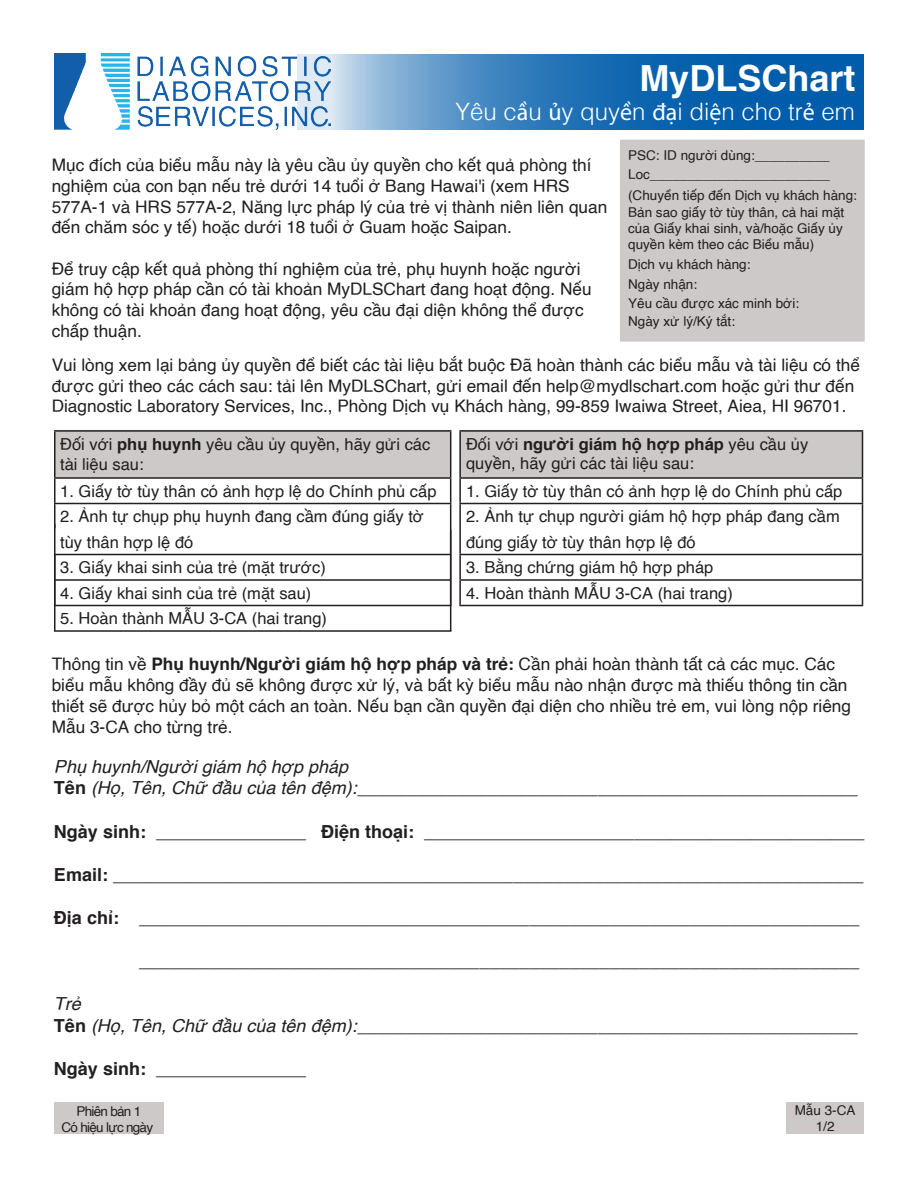
<style>
.page{position:relative;width:918px;height:1188px;background:#fff}
.page>*{position:absolute;margin:0;border:0;box-sizing:border-box;transform-origin:0 0}
.t1{font:700 36px "Helvetica";color:#fff}
.t2{font:300 24px "Helvetica";color:#fff}
.t3{font:700 18px/21.6px "Helvetica";color:#231f20}
.t4{font:italic 18px "Helvetica";color:#231f20}
.t5{font:17.25px/20.7px "Helvetica";color:#211e1e}
.t6{font:16.5px/19.8px "Helvetica";color:#211e1e}
.t7{font:13.5px/16.2px "Helvetica";color:#211e1e}
.t8{font:13.5px/16.2px "Helvetica";letter-spacing:-.055em;color:#231f20;text-align:center}
.s1{font-family:"Myriad Pro";font-weight:400}
.s2{font-weight:700}
.s3{font-weight:400;font-style:italic}
</style>
<div class="page">
<img style="left:54px;top:54px;width:277px;height:76px">
<svg style="left:298px;top:55px;width:566px;height:75px;background:#3980bd"></svg>
<div style="left:786px;top:1103px;width:78px;height:31px;background:#cdc9c8"></div>
<div style="left:55px;top:431px;width:396px;height:47px;background:#cdc9c8"></div>
<hr style="left:54px;top:430px;width:397px;height:2px;background:#231f20">
<hr style="left:54px;top:432px;width:2px;height:45px;background:#231f20">
<hr style="left:450px;top:432px;width:1px;height:45px;background:#231f20">
<hr style="left:54px;top:477px;width:397px;height:2px;background:#231f20">
<hr style="left:54px;top:479px;width:2px;height:24px;background:#231f20">
<svg style="left:450px;top:479px;width:1px;height:24px"></svg>
<hr style="left:54px;top:503px;width:397px;height:1px;background:#231f20">
<hr style="left:54px;top:504px;width:2px;height:24px;background:#231f20">
<hr style="left:450px;top:504px;width:1px;height:127px;background:#231f20">
<hr style="left:54px;top:524px;width:2px;height:107px;background:#231f20">
<hr style="left:54px;top:554px;width:397px;height:1px;background:#231f20">
<hr style="left:54px;top:579px;width:397px;height:2px;background:#231f20">
<hr style="left:54px;top:605px;width:397px;height:1px;background:#231f20">
<hr style="left:54px;top:630px;width:397px;height:2px;background:#231f20">
<div style="left:460px;top:431px;width:402px;height:47px;background:#cdc9c8"></div>
<hr style="left:459px;top:430px;width:404px;height:2px;background:#231f20">
<hr style="left:459px;top:432px;width:2px;height:45px;background:#231f20">
<hr style="left:862px;top:432px;width:1px;height:45px;background:#231f20">
<hr style="left:459px;top:477px;width:404px;height:2px;background:#231f20">
<hr style="left:459px;top:479px;width:2px;height:24px;background:#231f20">
<svg style="left:862px;top:479px;width:1px;height:24px"></svg>
<hr style="left:459px;top:503px;width:404px;height:1px;background:#231f20">
<hr style="left:459px;top:504px;width:2px;height:50px;background:#231f20">
<hr style="left:862px;top:504px;width:1px;height:50px;background:#231f20">
<hr style="left:459px;top:554px;width:404px;height:1px;background:#231f20">
<hr style="left:459px;top:555px;width:2px;height:24px;background:#231f20">
<hr style="left:459px;top:579px;width:404px;height:2px;background:#231f20">
<hr style="left:459px;top:581px;width:2px;height:24px;background:#231f20">
<svg style="left:862px;top:555px;width:1px;height:50px"></svg>
<hr style="left:459px;top:605px;width:404px;height:1px;background:#231f20">
<div style="left:54px;top:1102px;width:110px;height:32px;background:#cdc9c8"></div>
<div style="left:621px;top:140px;width:243px;height:201px;background:#cdc9c8"></div>
<div style="left:620px;top:140px;width:245px;height:202px;border:2px solid #cdc9c8"></div>
<h1 class="t1" style="left:639px;top:49px;width:218px">MyDLSChart</h1>
<h2 class="t2" style="left:455px;top:96px;width:401px">Yêu c<span class="s1">ầ</span>u <span class="s1">ủ</span>y quy<span class="s1">ề</span>n <span class="s1">đạ</span>i di<span class="s1">ệ</span>n cho tr<span class="s1">ẻ</span> em</h2>
<p class="t7" style="left:628px;top:146px;width:203px;line-height:19.5px">PSC: ID người dùng:__________<br>Loc________________________</p>
<p class="t7" style="left:628px;top:188px;width:230px">(Chuyển tiếp đến Dịch vụ khách hàng:<br>Bản sao giấy tờ tùy thân, cả hai mặt của Giấy khai sinh, và/hoặc Giấy ủy quyền kèm theo các Biểu mẫu)</p>
<p class="t7" style="left:628px;top:256px;width:172px;line-height:18.9px">Dịch vụ khách hàng:<br>Ngày nhận:<br>Yêu cầu được xác minh bởi:<br>Ngày xử lý/Ký tắt:</p>
<p class="t5" style="left:52px;top:155px;width:557px">Mục đích của biểu mẫu này là yêu cầu ủy quyền cho kết quả phòng thí nghiệm của con bạn nếu trẻ dưới 14 tuổi ở Bang Hawai'i (xem HRS 577A-1 và HRS 577A-2, Năng lực pháp lý của trẻ vị thành niên liên quan đến chăm sóc y tế) hoặc dưới 18 tuổi ở Guam hoặc Saipan.</p>
<p class="t5" style="left:52px;top:259px;width:541px">Để truy cập kết quả phòng thí nghiệm của trẻ, phụ huynh hoặc người giám hộ hợp pháp cần có tài khoản MyDLSChart đang hoạt động. Nếu không có tài khoản đang hoạt động, yêu cầu đại diện không thể được chấp thuận.</p>
<p class="t5" style="left:52px;top:355px;width:810px">Vui lòng xem lại bảng ủy quyền để biết các tài liệu bắt buộc Đã hoàn thành các biểu mẫu và tài liệu có thể được gửi theo các cách sau: tải lên MyDLSChart, gửi email đến help@mydlschart.com hoặc gửi thư đến<br>Diagnostic Laboratory Services, Inc., Phòng Dịch vụ Khách hàng, 99-859 Iwaiwa Street, Aiea, HI 96701.</p>
<p class="t6" style="left:60px;top:435px;width:372px">Đối với <span class="s2">phụ huynh</span> yêu cầu ủy quyền, hãy gửi các tài liệu sau:</p>
<p class="t6" style="left:466px;top:434px;width:344px">Đối với <span class="s2">người giám hộ hợp pháp</span> yêu cầu ủy quyền, hãy gửi các tài liệu sau:</p>
<p class="t6" style="left:60px;top:481px;width:378px">1. Giấy tờ tùy thân có ảnh hợp lệ do Chính phủ cấp</p>
<p class="t6" style="left:60px;top:504px;width:365px;line-height:25.5px">2. Ảnh tự chụp phụ huynh đang cầm đúng giấy tờ tùy thân hợp lệ đó</p>
<p class="t6" style="left:60px;top:558px;width:267px">3. Giấy khai sinh của trẻ (mặt trước)</p>
<p class="t6" style="left:60px;top:583px;width:253px">4. Giấy khai sinh của trẻ (mặt sau)</p>
<p class="t6" style="left:60px;top:609px;width:268px">5. Hoàn thành MẪU 3-CA (hai trang)</p>
<p class="t6" style="left:466px;top:481px;width:378px">1. Giấy tờ tùy thân có ảnh hợp lệ do Chính phủ cấp</p>
<p class="t6" style="left:466px;top:504px;width:375px;line-height:25.5px">2. Ảnh tự chụp người giám hộ hợp pháp đang cầm đúng giấy tờ tùy thân hợp lệ đó</p>
<p class="t6" style="left:466px;top:558px;width:249px">3. Bằng chứng giám hộ hợp pháp</p>
<p class="t6" style="left:466px;top:583px;width:268px">4. Hoàn thành MẪU 3-CA (hai trang)</p>
<p class="t5" style="left:52px;top:655px;width:801px">Thông tin về <span class="s2">Phụ huynh/Người giám hộ hợp pháp và trẻ:</span> Cần phải hoàn thành tất cả các mục. Các biểu mẫu không đầy đủ sẽ không được xử lý, và bất kỳ biểu mẫu nào nhận được mà thiếu thông tin cần thiết sẽ được hủy bỏ một cách an toàn. Nếu bạn cần quyền đại diện cho nhiều trẻ em, vui lòng nộp riêng Mẫu 3-CA cho từng trẻ.</p>
<p class="t3" style="left:54px;top:756px;width:805px"><span class="s3">Phụ huynh/Người giám hộ hợp pháp<br></span>Tên <span class="s3">(Họ, Tên, Chữ đầu của tên đệm):</span>__________________________________________________</p>
<p class="t3" style="left:54px;top:821px;width:812px">Ngày sinh: _______________ Điện thoại: ____________________________________________</p>
<p class="t3" style="left:54px;top:864px;width:811px">Email: ___________________________________________________________________________</p>
<p class="t3" style="left:54px;top:907px;width:807px">Địa chỉ: ________________________________________________________________________</p>
<p class="t4" style="left:54px;top:990px;width:28px">Trẻ</p>
<p class="t3" style="left:139px;top:950px;width:722px">________________________________________________________________________</p>
<p class="t3" style="left:54px;top:1015px;width:805px">Tên <span class="s3">(Họ, Tên, Chữ đầu của tên đệm):</span>__________________________________________________</p>
<p class="t3" style="left:54px;top:1058px;width:254px">Ngày sinh: _______________</p>
<p class="t8" style="left:62px;top:1103px;width:93px">Phiên bản 1<br>Có hiệu lực ngày</p>
<p class="t8" style="left:795px;top:1102px;width:62px">Mẫu 3-CA<br>1/2</p>
</div>
